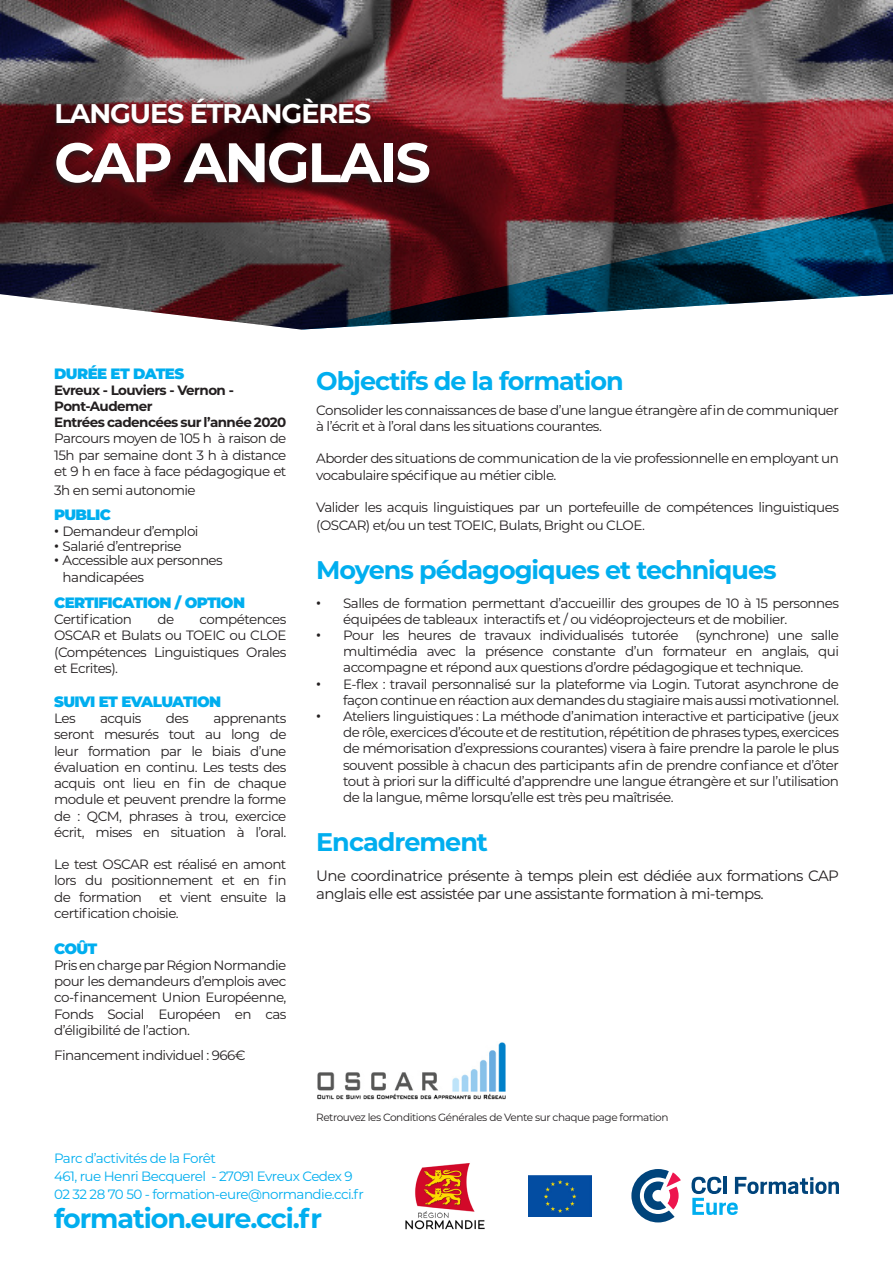
<style>
.page{position:relative;width:893px;height:1263px;background:#fff}
.page>*{position:absolute;margin:0;border:0;box-sizing:border-box;transform-origin:0 0}
.t1{font:700 55.5px "Montserrat";letter-spacing:-.04em;color:#fff}
.t2{font:700 27px "Montserrat";letter-spacing:-.04em;color:#00aeef}
.t3{font:700 27px "Montserrat";letter-spacing:-.04em;color:#fff}
.t4{font:700 25.5px "Montserrat";letter-spacing:-.04em;color:#00aeef}
.t5{font:15px/18px "Montserrat";letter-spacing:-.04em;color:#231f20}
.t6{font:900 15px "Montserrat";letter-spacing:-.04em;color:#00aeef}
.t7{font:13.5px/16.2px "Montserrat";letter-spacing:-.04em;color:#231f20;text-align:justify}
.t8{font:13.5px "Montserrat";letter-spacing:-.04em;color:#00aeef}
.t9{font:700 13.5px "Montserrat";letter-spacing:-.04em;color:#231f20}
.t10{font:10.5px "Montserrat";letter-spacing:-.04em;color:#231f20}
.s1{font-family:"Roboto Condensed";font-weight:700}
</style>
<div class="page">
<svg style="left:0;top:0;width:893px;height:330px;background:#714148"></svg>
<svg style="left:301px;top:203px;width:592px;height:127px;background:#52505b"></svg>
<div style="left:50px;top:142px;width:382px;height:49px;background:#231f20;opacity:.75"></div>
<div style="left:54px;top:100px;width:317px;height:28px;background:#231f20;opacity:.75"></div>
<img style="left:528px;top:1175px;width:64px;height:41px">
<svg style="left:631px;top:1169px;width:50px;height:53px"></svg>
<svg style="left:692px;top:1177px;width:147px;height:38px"></svg>
<img style="left:317px;top:1042px;width:188px;height:57px">
<img style="left:405px;top:1163px;width:80px;height:67px">
<p class="t3" style="left:54px;top:94px;width:318px">LANGUES ÉTRANGÈRES</p>
<p class="t1" style="left:54px;top:122px;width:378px">CAP ANGLAIS</p>
<p class="t6" style="left:54px;top:362px;width:132px">DURÉE ET DATES</p>
<p class="t9" style="left:54px;top:380px;width:181px">Evreux - Louviers - Vernon -</p>
<p class="t9" style="left:54px;top:396px;width:100px">Pont-Audemer</p>
<p class="t9" style="left:54px;top:413px;width:234px">Entrées cadencées sur l’année 2020</p>
<p class="t7" style="left:54px;top:430px;width:234px">Parcours moyen de 105 h à raison de 15h par semaine dont 3 h à distance et 9 h en face à face pédagogique et</p>
<p class="t7" style="left:54px;top:481px;width:143px">3h en semi autonomie</p>
<p class="t6" style="left:54px;top:503px;width:58px">PUBLIC</p>
<p class="t7" style="left:54px;top:523px;width:146px"><span class="s1">•</span> Demandeur d’emploi</p>
<p class="t7" style="left:54px;top:537px;width:129px"><span class="s1">•</span> Salarié d’entreprise</p>
<p class="t7" style="left:63px;top:552px;width:162px;text-indent:-9px"><span class="s1">•</span> Accessible aux personnes handicapées</p>
<p class="t6" style="left:54px;top:591px;width:192px">CERTIFICATION / OPTION</p>
<p class="t7" style="left:54px;top:611px;width:79px">Certification</p>
<p class="t7" style="left:157px;top:611px;width:18px">de</p>
<p class="t7" style="left:54px;top:611px;width:234px;text-indent:145px">compétences OSCAR et Bulats ou TOEIC ou CLOE (Compétences Linguistiques Orales et Ecrites).</p>
<p class="t6" style="left:54px;top:690px;width:169px">SUIVI ET EVALUATION</p>
<p class="t7" style="left:54px;top:710px;width:23px">Les</p>
<p class="t7" style="left:100px;top:710px;width:43px">acquis</p>
<p class="t7" style="left:166px;top:710px;width:24px">des</p>
<p class="t7" style="left:54px;top:710px;width:234px;text-indent:159px">apprenants seront mesurés tout au long de leur formation par le biais d’une évaluation en continu. Les tests des acquis ont lieu en fin de chaque module et peuvent prendre la forme de : QCM, phrases à trou, exercice écrit, mises en situation à l’oral.</p>
<p class="t7" style="left:54px;top:856px;width:234px">Le test OSCAR est réalisé en amont lors du positionnement et en fin de formation</p>
<p class="t7" style="left:54px;top:888px;width:234px;text-indent:105px">et vient ensuite la certification choisie.</p>
<p class="t6" style="left:54px;top:937px;width:45px">COÛT</p>
<p class="t7" style="left:54px;top:956px;width:234px">Pris en charge par Région Normandie pour les demandeurs d’emplois avec co-financement Union Européenne, Fonds Social Européen en cas d’éligibilité de l’action.</p>
<p class="t7" style="left:54px;top:1046px;width:193px">Financement individuel : 966€</p>
<p class="t4" style="left:316px;top:363px;width:309px">Objectifs de la formation</p>
<p class="t7" style="left:316px;top:401px;width:524px">Consolider les connaissances de base d’une langue étrangère afin de communiquer à l’écrit et à l’oral dans les situations courantes.</p>
<p class="t7" style="left:316px;top:450px;width:524px">Aborder des situations de communication de la vie professionnelle en employant un vocabulaire spécifique au métier cible.</p>
<p class="t7" style="left:316px;top:498px;width:524px;line-height:18px">Valider les acquis linguistiques par un portefeuille de compétences linguistiques (OSCAR) et/ou un test TOEIC, Bulats, Bright ou CLOE.</p>
<p class="t4" style="left:316px;top:551px;width:462px">Moyens pédagogiques et techniques</p>
<p class="t7" style="left:343px;top:594px;width:497px;text-indent:-27px"><span class="s1">•</span> Salles de formation permettant d’accueillir des groupes de 10 à 15 personnes équipées de tableaux interactifs et / ou vidéoprojecteurs et de mobilier.</p>
<p class="t7" style="left:316px;top:627px;width:364px"><span class="s1">•</span> Pour les heures de travaux individualisés tutorée</p>
<p class="t7" style="left:343px;top:627px;width:497px;text-indent:352px">(synchrone) une salle multimédia avec la présence constante d’un formateur en anglais, qui accompagne et répond aux questions d’ordre pédagogique et technique.</p>
<p class="t7" style="left:316px;top:675px;width:524px;text-align:right"><span class="s1">•</span> E-flex : travail personnalisé sur la plateforme via Login. Tutorat asynchrone de façon continue en réaction aux demandes du stagiaire mais aussi motivationnel.</p>
<p class="t7" style="left:343px;top:708px;width:497px;text-indent:-27px"><span class="s1">•</span> Ateliers linguistiques : La méthode d’animation interactive et participative (jeux de rôle, exercices d’écoute et de restitution, répétition de phrases types, exercices de mémorisation d’expressions courantes) visera à faire prendre la parole le plus souvent possible à chacun des participants afin de prendre confiance et d’ôter tout à priori sur la difficulté d’apprendre une langue étrangère et sur l’utilisation de la langue, même lorsqu’elle est très peu maîtrisée.</p>
<p class="t4" style="left:316px;top:823px;width:173px">Encadrement</p>
<p class="t5" style="left:316px;top:866px;width:524px">Une coordinatrice présente à temps plein est dédiée aux formations CAP anglais elle est assistée par une assistante formation à mi-temps.</p>
<p class="t10" style="left:316px;top:1110px;width:354px">Retrouvez les Conditions Générales de Vente sur chaque page formation</p>
<p class="t8" style="left:54px;top:1149px;width:164px">Parc d’activités de la Forêt</p>
<p class="t8" style="left:54px;top:1167px;width:300px">461, rue Henri Becquerel - 27091 Evreux Cedex 9</p>
<p class="t2" style="left:54px;top:1199px;width:270px">formation.eure.cci.fr</p>
<p class="t8" style="left:54px;top:1185px;width:311px">02 32 28 70 50 - formation-eure@normandie.cci.fr</p>
</div>
